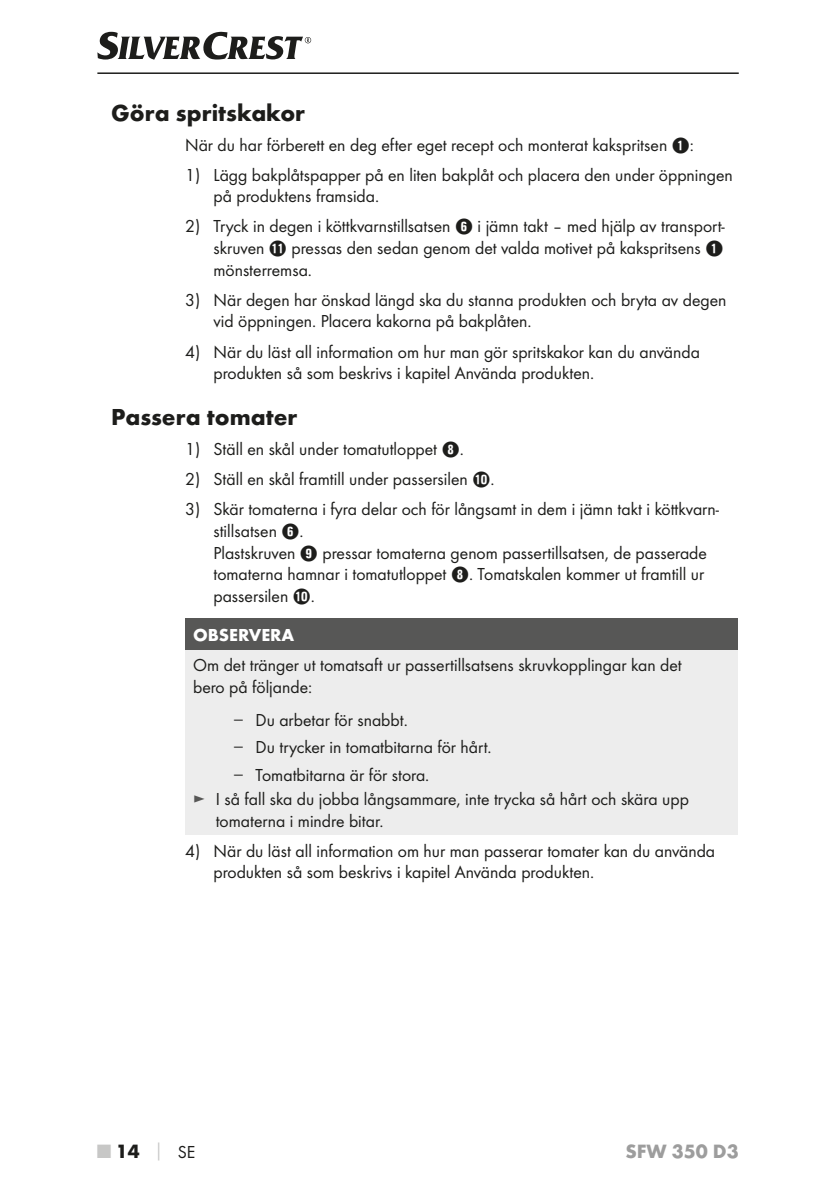
<style>
.page{position:relative;width:839px;height:1190px;background:#fff}
.page>*{position:absolute;margin:0;border:0;box-sizing:border-box;transform-origin:0 0}
.t1{font:700 24px "Futura";color:#1d1d1b}
.t2{font:700 20px "Futura";color:#9d9d9d}
.t3{font:700 20px "Futura";color:#1d1d1b}
.t4{font:18px/21.6px "Futura Boo";color:#1d1d1b}
.t5{font:700 18px "Futura";color:#fff}
.s1{font-family:"Hako PI Nummern"}
.s2{font-family:"Verdana";color:#575756}
.s3{color:#575756}
.s4{color:#c7c7c6}
.s5{font-size:18px;color:#c7c7c6}
.s6{font-family:"Futura Boo";font-weight:400;font-size:18px}
</style>
<div class="page">
<hr style="left:97px;top:72px;width:641px;height:2px;background:#1d1d1b">
<svg style="left:97px;top:32px;width:214px;height:28px"></svg>
<div style="left:185px;top:618px;width:551px;height:32px;background:#575756"></div>
<div style="left:185px;top:650px;width:551px;height:184px;background:#ededed"></div>
<h1 class="t1" style="left:111px;top:98px;width:195px">Göra spritskakor</h1>
<p class="t4" style="left:185px;top:134px;width:510px">När du har förberett en deg efter eget recept och monterat kakspritsen <span class="s1">1</span>:</p>
<p class="t4" style="left:213px;top:164px;width:520px;text-indent:-28px">1) Lägg bakplåtspapper på en liten bakplåt och placera den under öppningen på produktens framsida.</p>
<p class="t4" style="left:213px;top:215px;width:512px;text-align:justify;text-indent:-28px">2) Tryck in degen i köttkvarnstillsatsen <span class="s1">6</span> i jämn takt – med hjälp av transport&shy;skruven <span class="s1">q</span> pressas den sedan genom det valda motivet på kakspritsens <span class="s1">1 </span>mönsterremsa.</p>
<p class="t4" style="left:213px;top:289px;width:514px;text-indent:-28px">3) När degen har önskad längd ska du stanna produkten och bryta av degen vid öppningen. Placera kakorna på bakplåten.</p>
<p class="t4" style="left:213px;top:340px;width:487px;text-indent:-28px">4) När du läst all information om hur man gör spritskakor kan du använda produkten så som beskrivs i kapitel Använda produkten.</p>
<h1 class="t1" style="left:111px;top:402px;width:187px">Passera tomater</h1>
<p class="t4" style="left:185px;top:438px;width:278px">1) Ställ en skål under tomatutloppet <span class="s1">8</span>.</p>
<p class="t4" style="left:185px;top:468px;width:308px">2) Ställ en skål framtill under passersilen <span class="s1">0</span>.</p>
<p class="t4" style="left:213px;top:498px;width:507px;text-indent:-28px">3) Skär tomaterna i fyra delar och för långsamt in dem i jämn takt i köttkvarn&shy;stillsatsen <span class="s1">6</span>.<br>Plastskruven <span class="s1">9</span> pressar tomaterna genom passertillsatsen, de passerade tomaterna hamnar i tomatutloppet <span class="s1">8</span>. Tomatskalen kommer ut framtill ur passersilen <span class="s1">0</span>.</p>
<p class="t5" style="left:193px;top:623px;width:103px">OBSERVERA</p>
<p class="t4" style="left:193px;top:654px;width:490px">Om det tränger ut tomatsaft ur passertillsatsens skruvkopplingar kan det bero på följande:</p>
<p class="t4" style="left:233px;top:709px;width:174px"><span class="s2">–</span> Du arbetar för snabbt.</p>
<p class="t4" style="left:233px;top:736px;width:258px"><span class="s2">–</span> Du trycker in tomatbitarna för hårt.</p>
<p class="t4" style="left:193px;top:762px;width:497px;line-height:24.4px;text-indent:40px"><span class="s2">–</span> Tomatbitarna är för stora.<br><span class="s3">►</span> I så fall ska du jobba långsammare, inte trycka så hårt och skära upp</p>
<p class="t4" style="left:216px;top:809px;width:167px">tomaterna i mindre bitar.</p>
<p class="t4" style="left:213px;top:839px;width:503px;text-indent:-28px">4) När du läst all information om hur man passerar tomater kan du använda produkten så som beskrivs i kapitel Använda produkten.</p>
<p class="t3" style="left:97px;top:1139px;width:99px"><span class="s4">■</span> 14 <span class="s5">│</span> <span class="s6">SE</span></p>
<p class="t2" style="left:625px;top:1138px;width:115px">SFW 350 D3</p>
</div>
